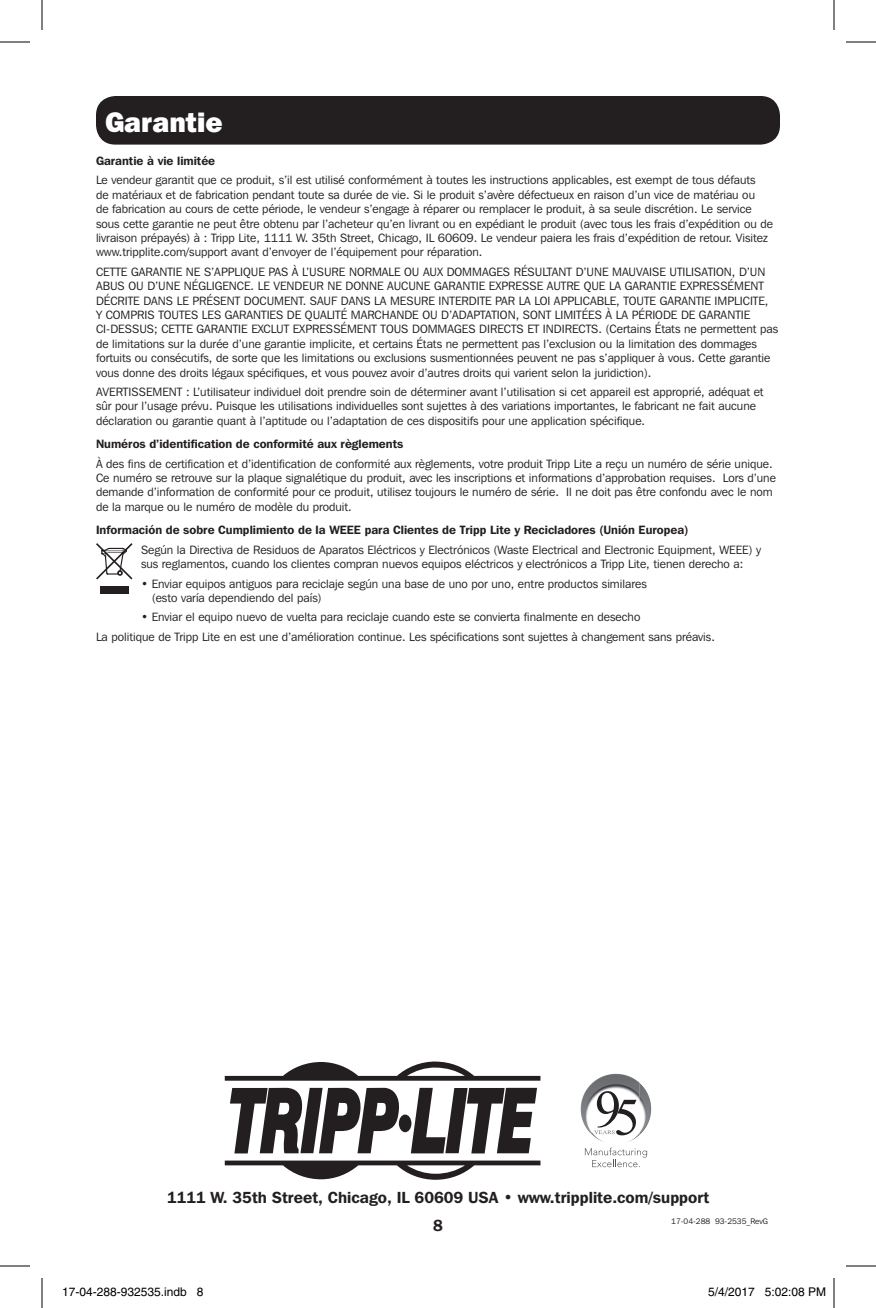
<style>
.page{position:relative;width:876px;height:1308px;background:#fff}
.page>*{position:absolute;margin:0;border:0;box-sizing:border-box;transform-origin:0 0}
.t1{font:800 28px "Franklin Gothic IT Cby BT";color:#fff}
.t2{font:600 16px "Franklin Gothic IT Cby BT";color:#231f20}
.t3{font:12px/14.4px "Franklin Gothic IT Cby BT";color:#231f20}
.t4{font:600 12px "Franklin Gothic IT Cby BT";color:#231f20}
.t5{font:12px "Helvetica";color:#000}
.t6{font:8px "Franklin Gothic IT Cby BT";color:#231f20}
</style>
<div class="page">
<div style="left:96px;top:96px;width:684px;height:49px;background:#231f20;border-radius:19px"></div>
<div style="left:399px;top:1115px;width:12px;height:17px;background:#231f20;border-radius:50%"></div>
<svg style="left:230px;top:1088px;width:170px;height:65px"></svg>
<svg style="left:411px;top:1088px;width:126px;height:65px"></svg>
<svg style="left:225px;top:1062px;width:315px;height:19px"></svg>
<svg style="left:225px;top:1161px;width:315px;height:19px"></svg>
<img style="left:585px;top:1074px;width:29px;height:19px">
<img style="left:639px;top:1089px;width:12px;height:46px">
<img style="left:590px;top:1133px;width:43px;height:9px">
<svg style="left:585px;top:1148px;width:62px;height:19px"></svg>
<svg style="left:597px;top:1091px;width:40px;height:44px"></svg>
<div style="left:100px;top:586px;width:28px;height:7px;background:#231f20"></div>
<svg style="left:96px;top:543px;width:37px;height:36px"></svg>
<hr style="left:0;top:42px;width:30px;height:1px;background:#000">
<hr style="left:846px;top:42px;width:30px;height:1px;background:#000">
<hr style="left:0;top:1266px;width:30px;height:1px;background:#000">
<hr style="left:846px;top:1266px;width:30px;height:1px;background:#000">
<hr style="left:42px;top:0;width:1px;height:30px;background:#000">
<hr style="left:42px;top:1278px;width:1px;height:30px;background:#000">
<hr style="left:834px;top:0;width:1px;height:30px;background:#000">
<hr style="left:834px;top:1278px;width:1px;height:30px;background:#000">
<p class="t1" style="left:105px;top:104px;width:119px">Garantie</p>
<p class="t4" style="left:96px;top:153px;width:121px">Garantie à vie limitée</p>
<p class="t3" style="left:96px;top:173px;width:679px">Le vendeur garantit que ce produit, s’il est utilisé conformément à toutes les instructions applicables, est exempt de tous défauts<br>de matériaux et de fabrication pendant toute sa durée de vie. Si le produit s’avère défectueux en raison d’un vice de matériau ou<br>de fabrication au cours de cette période, le vendeur s’engage à réparer ou remplacer le produit, à sa seule discrétion. Le service sous cette garantie ne peut être obtenu par l’acheteur qu’en livrant ou en expédiant le produit (avec tous les frais d’expédition ou de livraison prépayés) à : Tripp Lite, 1111 W. 35th Street, Chicago, IL 60609. Le vendeur paiera les frais d’expédition de retour. Visitez www.tripplite.com/support avant d’envoyer de l’équipement pour réparation.</p>
<p class="t3" style="left:96px;top:264px;width:684px">CETTE GARANTIE NE S’APPLIQUE PAS À L’USURE NORMALE OU AUX DOMMAGES RÉSULTANT D’UNE MAUVAISE UTILISATION, D’UN ABUS OU D’UNE NÉGLIGENCE. LE VENDEUR NE DONNE AUCUNE GARANTIE EXPRESSE AUTRE QUE LA GARANTIE EXPRESSÉMENT DÉCRITE DANS LE PRÉSENT DOCUMENT. SAUF DANS LA MESURE INTERDITE PAR LA LOI APPLICABLE, TOUTE GARANTIE IMPLICITE,<br>Y COMPRIS TOUTES LES GARANTIES DE QUALITÉ MARCHANDE OU D’ADAPTATION, SONT LIMITÉES À LA PÉRIODE DE GARANTIE CI-DESSUS; CETTE GARANTIE EXCLUT EXPRESSÉMENT TOUS DOMMAGES DIRECTS ET INDIRECTS. (Certains États ne permettent pas de limitations sur la durée d’une garantie implicite, et certains États ne permettent pas l’exclusion ou la limitation des dommages fortuits ou consécutifs, de sorte que les limitations ou exclusions susmentionnées peuvent ne pas s’appliquer à vous. Cette garantie vous donne des droits légaux spécifiques, et vous pouvez avoir d’autres droits qui varient selon la juridiction).</p>
<p class="t3" style="left:96px;top:384px;width:669px">AVERTISSEMENT : L’utilisateur individuel doit prendre soin de déterminer avant l’utilisation si cet appareil est approprié, adéquat et sûr pour l’usage prévu. Puisque les utilisations individuelles sont sujettes à des variations importantes, le fabricant ne fait aucune déclaration ou garantie quant à l’aptitude ou l’adaptation de ces dispositifs pour une application spécifique.</p>
<p class="t4" style="left:96px;top:436px;width:309px">Numéros d’identification de conformité aux règlements</p>
<p class="t3" style="left:96px;top:456px;width:682px">À des fins de certification et d’identification de conformité aux règlements, votre produit Tripp Lite a reçu un numéro de série unique.<br>Ce numéro se retrouve sur la plaque signalétique du produit, avec les inscriptions et informations d’approbation requises. Lors d’une demande d’information de conformité pour ce produit, utilisez toujours le numéro de série. Il ne doit pas être confondu avec le nom de la marque ou le numéro de modèle du produit.</p>
<p class="t4" style="left:96px;top:523px;width:594px">Información de sobre Cumplimiento de la WEEE para Clientes de Tripp Lite y Recicladores (Unión Europea)</p>
<p class="t3" style="left:141px;top:542px;width:622px">Según la Directiva de Residuos de Aparatos Eléctricos y Electrónicos (Waste Electrical and Electronic Equipment, WEEE) y sus reglamentos, cuando los clientes compran nuevos equipos eléctricos y electrónicos a Tripp Lite, tienen derecho a:</p>
<p class="t3" style="left:152px;top:576px;width:497px;text-indent:-11px">• Enviar equipos antiguos para reciclaje según una base de uno por uno, entre productos similares (esto varía dependiendo del país)</p>
<p class="t3" style="left:141px;top:610px;width:501px">• Enviar el equipo nuevo de vuelta para reciclaje cuando este se convierta finalmente en desecho</p>
<p class="t3" style="left:96px;top:629px;width:620px">La politique de Tripp Lite en est une d’amélioration continue. Les spécifications sont sujettes à changement sans préavis.</p>
<p class="t2" style="left:167px;top:1188px;width:544px">1111 W. 35th Street, Chicago, IL 60609 USA • www.tripplite.com/support</p>
<p class="t6" style="left:671px;top:1216px;width:98px">17-04-288 93-2535_RevG</p>
<h2 class="t2" style="left:433px;top:1215px;width:11px">8</h2>
<p class="t5" style="left:62px;top:1285px;width:143px">17-04-288-932535.indb 8</p>
<p class="t5" style="left:708px;top:1285px;width:120px">5/4/2017 5:02:08 PM</p>
</div>
